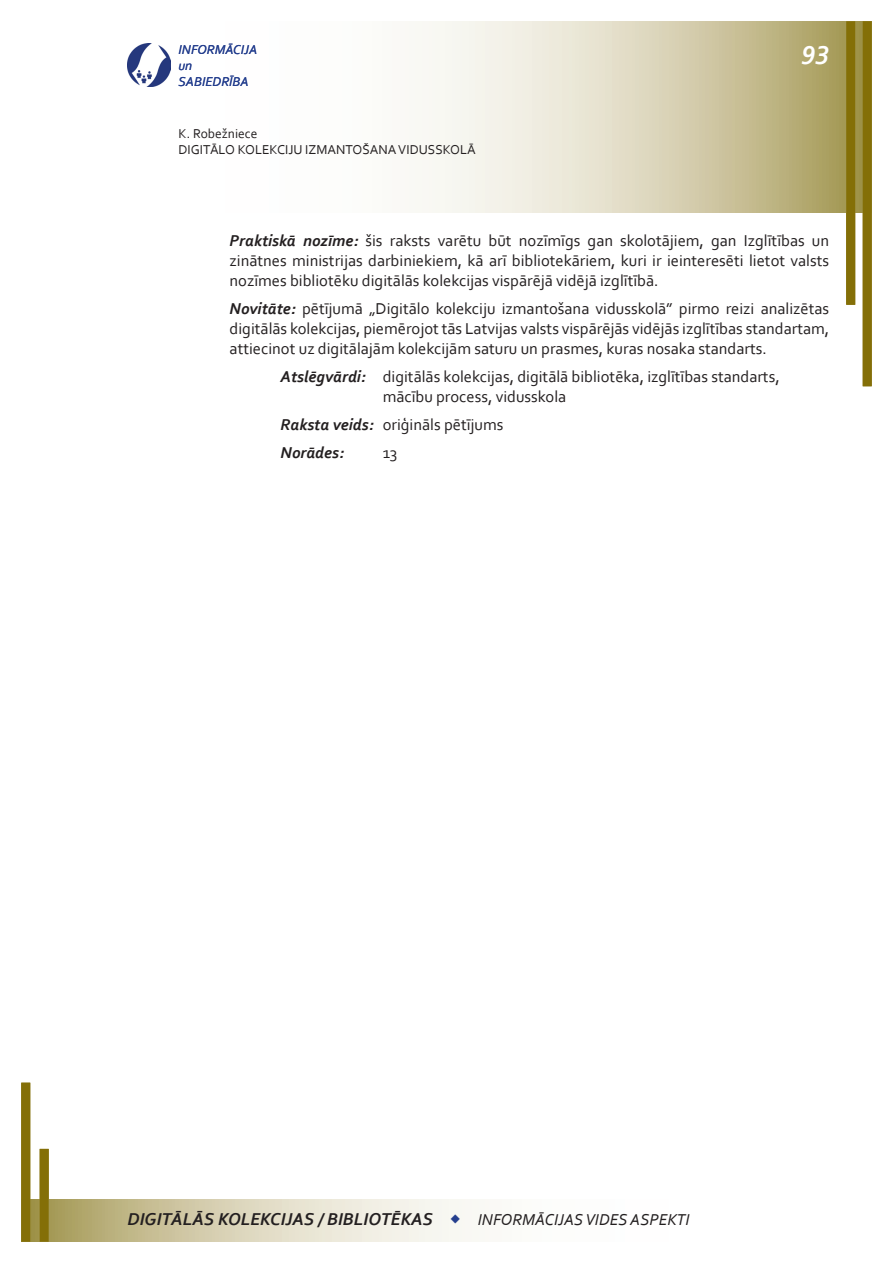
<style>
.page{position:relative;width:893px;height:1263px;background:#fff}
.page>*{position:absolute;margin:0;border:0;box-sizing:border-box;transform-origin:0 0}
.t1{font:italic 700 27px "Corbel";color:#fff}
.t2{font:italic 700 18px "Corbel";color:#231f20}
.Abstract{font:16.5px/19.8px "Corbel";color:#231f20;text-align:justify}
.Abstract_tech{font:16.5px/19.8px "Corbel";color:#231f20}
.t3{font:italic 16.5px "Corbel";color:#231f20}
.Abstract_tech-2{font:italic 700 16.5px "Corbel";color:#231f20}
.bt_left_9{font:13.5px "Corbel";color:#231f20}
.t4{font:italic 13.5px/16.2px "Corbel";color:#253f8e}
.s1{font-weight:700;font-style:italic}
.s2{font-weight:400;font-size:16.5px}
</style>
<div class="page">
<svg style="left:127px;top:21px;width:736px;height:192px"></svg>
<svg style="left:30px;top:1199px;width:449px;height:43px;background:#d9d3b7"></svg>
<div style="left:863px;top:21px;width:9px;height:365px;background:#846f07"></div>
<div style="left:846px;top:21px;width:9px;height:284px;background:#846f07"></div>
<div style="left:21px;top:1083px;width:9px;height:159px;background:#846f07"></div>
<div style="left:40px;top:1149px;width:9px;height:93px;background:#846f07"></div>
<svg style="left:413px;top:1214px;width:9px;height:9px"></svg>
<svg style="left:451px;top:1215px;width:9px;height:9px"></svg>
<p class="t4" style="left:179px;top:41px;width:80px">INFORMĀCIJA un<br>SABIEDRĪBA</p>
<p class="bt_left_9" style="left:179px;top:125px;width:80px">K. Robežniece</p>
<p class="bt_left_9" style="left:179px;top:141px;width:299px">DIGITĀLO KOLEKCIJU IZMANTOŠANA VIDUSSKOLĀ</p>
<h1 class="t1" style="left:801px;top:38px;width:29px">93</h1>
<p class="Abstract" style="left:230px;top:230px;width:601px"><span class="s1">Praktiskā nozīme:</span> šis raksts varētu būt nozīmīgs gan skolotājiem, gan Izglītības un zinātnes ministrijas darbiniekiem, kā arī bibliotekāriem, kuri ir ieinteresēti lietot valsts nozīmes bibliotēku digitālās kolekcijas vispārējā vidējā izglītībā.</p>
<p class="Abstract" style="left:230px;top:298px;width:601px"><span class="s1">Novitāte:</span> pētījumā „Digitālo kolekciju izmantošana vidusskolā” pirmo reizi analizētas digitālās kolekcijas, piemērojot tās Latvijas valsts vispārējās vidējās izglītības standartam, attiecinot uz digitālajām kolekcijām saturu un prasmes, kuras nosaka standarts.</p>
<p class="Abstract_tech" style="left:383px;top:366px;width:398px;text-indent:-102px"><span class="s1">Atslēgvārdi:</span> digitālās kolekcijas, digitālā bibliotēka, izglītības standarts, mācību process, vidusskola</p>
<p class="Abstract_tech" style="left:281px;top:414px;width:224px"><span class="s1">Raksta veids:</span> oriģināls pētījums</p>
<p class="Abstract_tech-2" style="left:281px;top:443px;width:65px">Norādes:</p>
<p class="Abstract_tech" style="left:383px;top:443px;width:16px">13</p>
<p class="t2" style="left:128px;top:1208px;width:525px">DIGITĀLĀS KOLEKCIJAS / BIBLIOTĒKAS <span class="s2">INFORMĀCIJAS VIDES ASPEKTI</span></p>
<p class="t3" style="left:128px;top:1209px;width:269px">DIGITĀLĀS KOLEKCIJAS / BIBLIOTĒKAS</p>
<p class="t3" style="left:478px;top:1210px;width:213px">INFORMĀCIJAS VIDES ASPEKTI</p>
</div>
